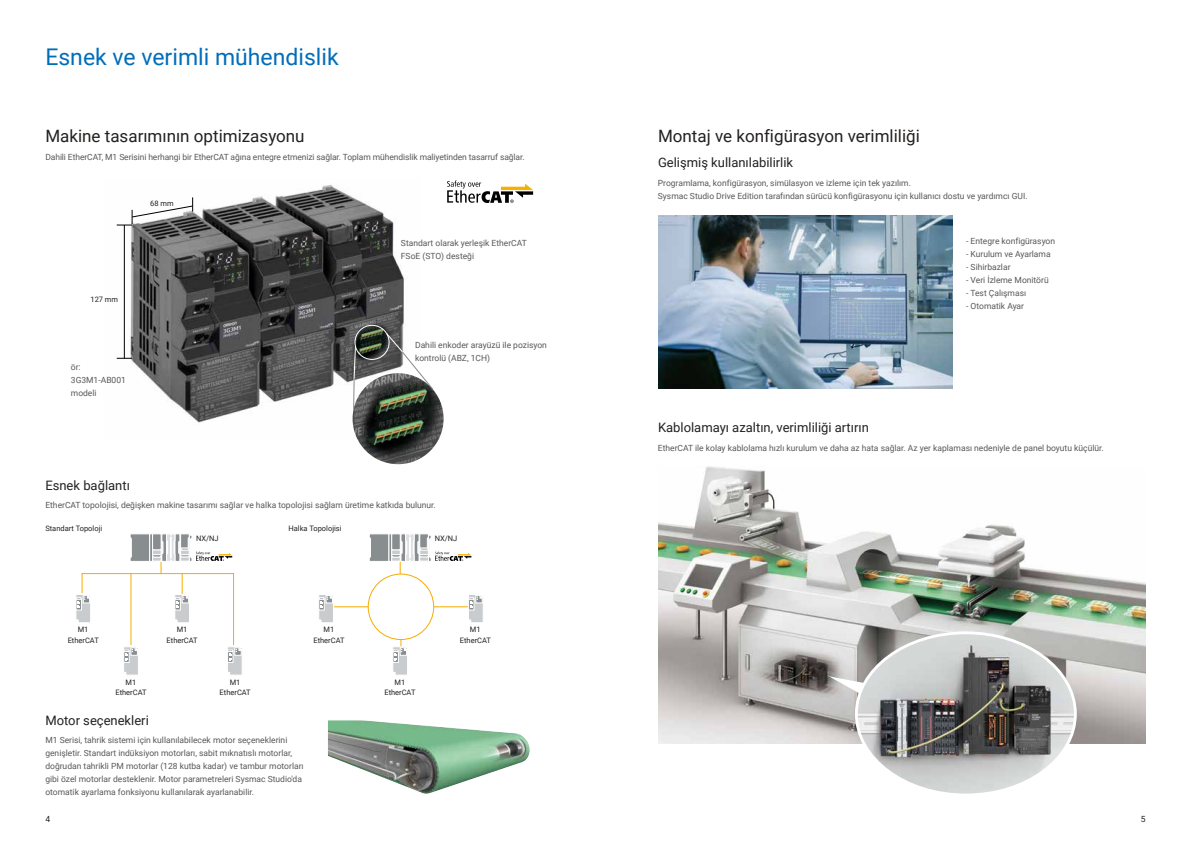
<style>
.page{position:relative;width:1191px;height:842px;background:#fff}
.page>*{position:absolute;margin:0;border:0;box-sizing:border-box;transform-origin:0 0}
.t1{font:23px "Roboto";color:#006dba}
.t2{font:17px "Roboto";color:#232120}
.t3{font:13px "Roboto";color:#232120}
.t4{font:8.5px/13px "Roboto";color:#5a5757}
.t5{font:8.5px "Roboto";color:#232120}
.t6{font:7.5px/10.5px "Roboto";color:#232120;text-align:center}
</style>
<div class="page">
<img style="left:116px;top:185px;width:288px;height:238px">
<img style="left:352px;top:373px;width:91px;height:91px;border-radius:45px">
<hr style="left:124px;top:225px;width:1px;height:133px;background:#000">
<svg style="left:117px;top:197px;width:76px;height:29px"></svg>
<svg style="left:117px;top:358px;width:15px;height:1px"></svg>
<img style="left:328px;top:720px;width:48px;height:55px">
<img style="left:658px;top:467px;width:487px;height:277px">
<svg style="left:829px;top:676px;width:27px;height:26px"></svg>
<img style="left:856px;top:633px;width:219px;height:159px">
<img style="left:658px;top:216px;width:294px;height:172px">
<div style="left:355px;top:325px;width:34px;height:35px;border:1px solid #fff;border-radius:50%"></div>
<svg style="left:352px;top:346px;width:4px;height:63px"></svg>
<svg style="left:386px;top:333px;width:47px;height:57px"></svg>
<svg style="left:447px;top:180px;width:86px;height:23px"></svg>
<svg style="left:76px;top:533px;width:166px;height:142px"></svg>
<svg style="left:393px;top:639px;width:15px;height:36px"></svg>
<hr style="left:434px;top:606px;width:36px;height:1px;background:#f7ac00">
<svg style="left:468px;top:595px;width:15px;height:28px"></svg>
<hr style="left:333px;top:606px;width:35px;height:1px;background:#f7ac00">
<svg style="left:319px;top:595px;width:15px;height:28px"></svg>
<div style="left:368px;top:574px;width:66px;height:66px;border:1px solid #f7ac00;border-radius:50%"></div>
<svg style="left:369px;top:533px;width:102px;height:41px"></svg>
<h1 class="t1" style="left:45px;top:41px;width:295px">Esnek ve verimli mühendislik</h1>
<h2 class="t2" style="left:45px;top:124px;width:261px">Makine tasarımının optimizasyonu</h2>
<h2 class="t2" style="left:658px;top:124px;width:263px">Montaj ve konfigürasyon verimliliği</h2>
<p class="t4" style="left:45px;top:150px;width:481px">Dahili EtherCAT, M1 Serisini herhangi bir EtherCAT ağına entegre etmenizi sağlar. Toplam mühendislik maliyetinden tasarruf sağlar.</p>
<p class="t6" style="left:150px;top:198px;width:25px">68 mm</p>
<h3 class="t3" style="left:658px;top:153px;width:137px">Gelişmiş kullanılabilirlik</h3>
<p class="t4" style="left:658px;top:176px;width:371px">Programlama, konfigürasyon, simülasyon ve izleme için tek yazılım.<br>Sysmac Studio Drive Edition tarafından sürücü konfigürasyonu için kullanıcı dostu ve yardımcı GUI.</p>
<p class="t6" style="left:90px;top:294px;width:29px">127 mm</p>
<p class="t4" style="left:71px;top:360px;width:57px">ör:<br>3G3M1-AB001 modeli</p>
<h3 class="t3" style="left:45px;top:477px;width:86px">Esnek bağlantı</h3>
<p class="t4" style="left:401px;top:236px;width:127px">Standart olarak yerleşik EtherCAT<br>FSoE (STO) desteği</p>
<p class="t4" style="left:966px;top:234px;width:90px">- Entegre konfigürasyon</p>
<p class="t4" style="left:966px;top:247px;width:86px">- Kurulum ve Ayarlama</p>
<p class="t4" style="left:966px;top:260px;width:46px">- Sihirbazlar</p>
<p class="t4" style="left:966px;top:273px;width:84px">- Veri İzleme Monitörü</p>
<p class="t4" style="left:966px;top:286px;width:61px">- Test Çalışması</p>
<p class="t4" style="left:966px;top:299px;width:59px">- Otomatik Ayar</p>
<p class="t4" style="left:415px;top:338px;width:133px">Dahili enkoder arayüzü ile pozisyon kontrolü (ABZ, 1CH)</p>
<h3 class="t3" style="left:658px;top:418px;width:212px">Kablolamayı azaltın, verimliliği artırın</h3>
<p class="t4" style="left:658px;top:441px;width:447px">EtherCAT ile kolay kablolama hızlı kurulum ve daha az hata sağlar. Az yer kaplaması nedeniyle de panel boyutu küçülür.</p>
<p class="t4" style="left:45px;top:499px;width:392px">EtherCAT topolojisi, değişken makine tasarımı sağlar ve halka topolojisi sağlam üretime katkıda bulunur.</p>
<p class="t6" style="left:45px;top:523px;width:58px">Standart Topoloji</p>
<p class="t6" style="left:288px;top:523px;width:55px">Halka Topolojisi</p>
<p class="t6" style="left:196px;top:532px;width:24px">NX/NJ</p>
<p class="t6" style="left:68px;top:624px;width:33px">M1<br>EtherCAT</p>
<p class="t6" style="left:167px;top:624px;width:33px">M1<br>EtherCAT</p>
<p class="t6" style="left:313px;top:624px;width:33px">M1<br>EtherCAT</p>
<p class="t6" style="left:115px;top:676px;width:33px">M1<br>EtherCAT</p>
<h3 class="t3" style="left:45px;top:711px;width:105px">Motor seçenekleri</h3>
<p class="t6" style="left:220px;top:676px;width:33px">M1<br>EtherCAT</p>
<p class="t4" style="left:45px;top:733px;width:260px">M1 Serisi, tahrik sistemi için kullanılabilecek motor seçeneklerini genişletir. Standart indüksiyon motorları, sabit mıknatıslı motorlar, doğrudan tahrikli PM motorlar (128 kutba kadar) ve tambur motorları gibi özel motorlar desteklenir. Motor parametreleri Sysmac Studio'da otomatik ayarlama fonksiyonu kullanılarak ayarlanabilir.</p>
<p class="t6" style="left:435px;top:532px;width:24px">NX/NJ</p>
<p class="t6" style="left:384px;top:676px;width:33px">M1<br>EtherCAT</p>
<p class="t6" style="left:460px;top:624px;width:33px">M1<br>EtherCAT</p>
<p class="t5" style="left:45px;top:813px;width:6px">4</p>
<p class="t5" style="left:1140px;top:813px;width:6px">5</p>
</div>
